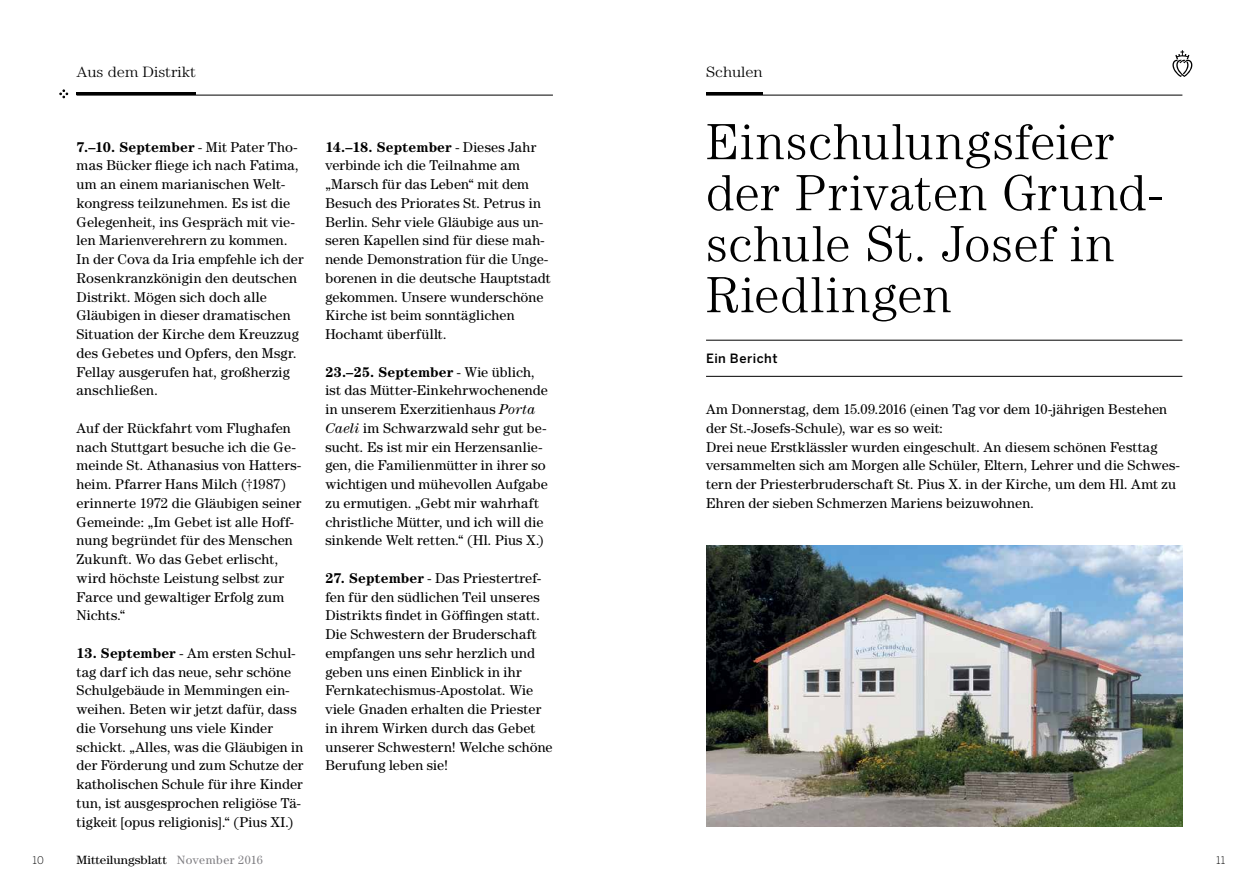
<style>
.page{position:relative;width:1259px;height:893px;background:#fff}
.page>*{position:absolute;margin:0;border:0;box-sizing:border-box;transform-origin:0 0}
.t1{font:300 51px/51px "Century Std";letter-spacing:.01em;color:#000}
.t2{font:300 15px "Century Std";color:#000;scale:1.09 1}
.t3{font:14.25px/18.8px "Century Std";letter-spacing:.01em;color:#000}
.t4{font:500 12.75px "Benton Sans";letter-spacing:.04em;color:#000}
.t5{font:12px "Century Std";color:#000;scale:1.09 1}
.t6{font:300 10.5px "Benton Sans";color:#000}
.s1{font-weight:700}
.s2{font-style:italic}
.s3{color:#807f83}
</style>
<div class="page">
<hr style="left:706px;top:340px;width:476px;height:1px;background:#000">
<hr style="left:706px;top:376px;width:476px;height:1px;background:#000">
<hr style="left:706px;top:93px;width:56px;height:2px;background:#000">
<hr style="left:77px;top:93px;width:119px;height:2px;background:#000">
<img style="left:706px;top:545px;width:476px;height:282px">
<svg style="left:60px;top:90px;width:8px;height:8px"></svg>
<hr style="left:77px;top:95px;width:476px;height:1px;background:#000">
<hr style="left:706px;top:95px;width:476px;height:1px;background:#000">
<svg style="left:1172px;top:50px;width:20px;height:27px"></svg>
<p class="t2" style="left:77px;top:63px;width:111px">Aus dem Distrikt</p>
<p class="t3" style="left:77px;top:137px;width:229px"><span class="s1">7.–10. September</span> - Mit Pater Tho&shy;mas Bücker fliege ich nach Fatima, um an einem marianischen Welt&shy;kongress teilzunehmen. Es ist die<br>Gelegenheit, ins Gespräch mit vie&shy;len Marienverehrern zu kommen.<br>In der Cova da Iria empfehle ich der<br>Rosenkranzkönigin den deutschen<br>Distrikt. Mögen sich doch alle<br>Gläubigen in dieser dramatischen<br>Situation der Kirche dem Kreuzzug des Gebetes und Opfers, den Msgr.<br>Fellay ausgerufen hat, großherzig anschließen.</p>
<p class="t3" style="left:77px;top:418px;width:226px">Auf der Rückfahrt vom Flughafen nach Stuttgart besuche ich die Ge&shy;meinde St. Athanasius von Hatters&shy;heim. Pfarrer Hans Milch (†1987) erinnerte 1972 die Gläubigen seiner<br>Gemeinde: „Im Gebet ist alle Hoff&shy;nung begründet für des Menschen<br>Zukunft. Wo das Gebet erlischt, wird höchste Leistung selbst zur<br>Farce und gewaltiger Erfolg zum<br>Nichts.“</p>
<p class="t3" style="left:77px;top:643px;width:228px"><span class="s1">13. September</span> - Am ersten Schul&shy;tag darf ich das neue, sehr schöne Schulgebäude in Memmingen ein&shy;weihen. Beten wir jetzt dafür, dass die Vorsehung uns viele Kinder schickt. „Alles, was die Gläubigen in der Förderung und zum Schutze der katholischen Schule für ihre Kinder tun, ist ausgesprochen religiöse Tä&shy;tigkeit [opus religionis].“ (Pius XI.)</p>
<p class="t3" style="left:325px;top:137px;width:227px"><span class="s1">14.–18. September</span> - Dieses Jahr verbinde ich die Teilnahme am „Marsch für das Leben“ mit dem<br>Besuch des Priorates St. Petrus in<br>Berlin. Sehr viele Gläubige aus un&shy;seren Kapellen sind für diese mah&shy;nende Demonstration für die Unge&shy;borenen in die deutsche Hauptstadt gekommen. Unsere wunderschöne<br>Kirche ist beim sonntäglichen<br>Hochamt überfüllt.</p>
<p class="t3" style="left:325px;top:362px;width:224px"><span class="s1">23.–25. September</span> - Wie üblich, ist das Mütter-Einkehrwochenende in unserem Exerzitienhaus <span class="s2">Porta Caeli</span> im Schwarzwald sehr gut be&shy;sucht. Es ist mir ein Herzensanlie&shy;gen, die Familienmütter in ihrer so wichtigen und mühevollen Aufgabe zu ermutigen. „Gebt mir wahrhaft christliche Mütter, und ich will die sinkende Welt retten.“ (Hl. Pius X.)</p>
<p class="t3" style="left:325px;top:568px;width:229px"><span class="s1">27. September</span> - Das Priestertref&shy;fen für den südlichen Teil unseres<br>Distrikts findet in Göffingen statt.<br>Die Schwestern der Bruderschaft empfangen uns sehr herzlich und geben uns einen Einblick in ihr<br>Fernkatechismus-Apostolat. Wie viele Gnaden erhalten die Priester in ihrem Wirken durch das Gebet unserer Schwestern! Welche schöne<br>Berufung leben sie!</p>
<p class="t2" style="left:706px;top:63px;width:53px">Schulen</p>
<h1 class="t1" style="left:706px;top:116px;width:459px">Einschulungsfeier der Privaten Grund&shy;schule St. Josef in<br>Riedlingen</h1>
<p class="t4" style="left:706px;top:351px;width:73px">Ein Bericht</p>
<p class="t3" style="left:706px;top:400px;width:475px">Am Donnerstag, dem 15.09.2016 (einen Tag vor dem 10-jährigen Bestehen der St.-Josefs-Schule), war es so weit:<br>Drei neue Erstklässler wurden eingeschult. An diesem schönen Festtag versammelten sich am Morgen alle Schüler, Eltern, Lehrer und die Schwes&shy;tern der Priesterbruderschaft St. Pius X. in der Kirche, um dem Hl. Amt zu Ehren der sieben Schmerzen Mariens beizuwohnen.</p>
<p class="t6" style="left:33px;top:854px;width:13px">10</p>
<p class="t5" style="left:77px;top:853px;width:172px">Mitteilungsblatt <span class="s3">November 2016</span></p>
<p class="t6" style="left:1216px;top:854px;width:11px">11</p>
</div>
